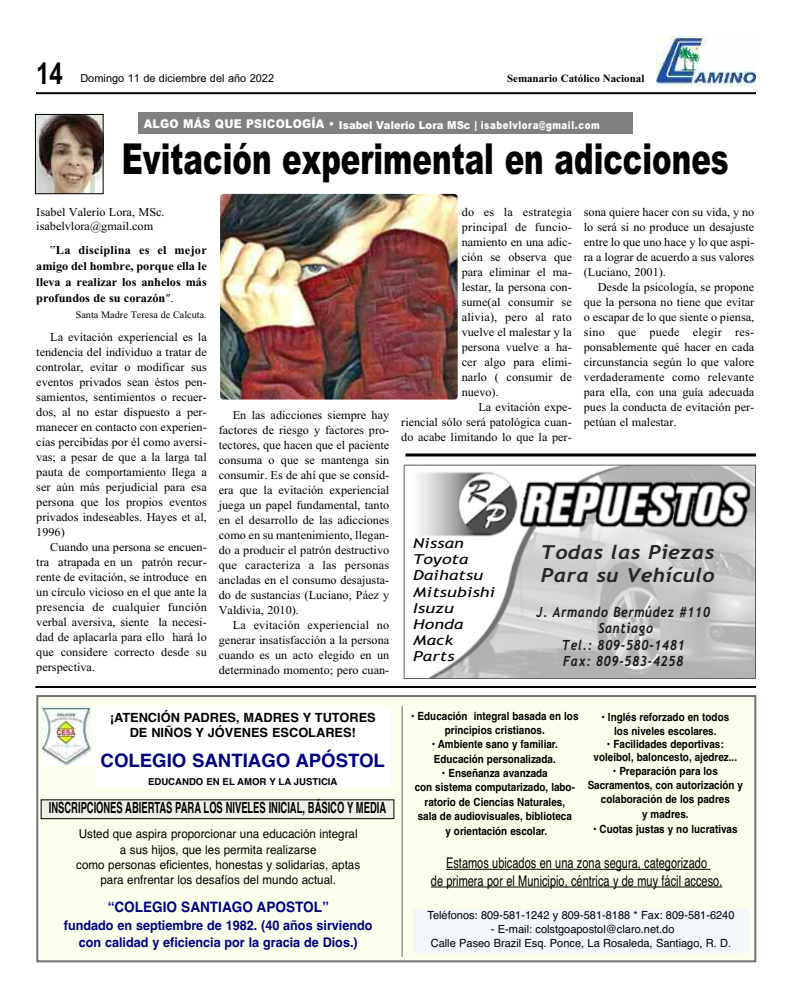
<style>
.page{position:relative;width:792px;height:1008px;background:#fff}
.page>*{position:absolute;margin:0;border:0;box-sizing:border-box;transform-origin:0 0}
.t1{font:900 42.7px "Arial";color:#000;scale:.69 1}
.t2{font:700 30px "Arial";color:#000;scale:.8 1}
.t3{font:italic 700 19.3px/22.8px "Trebuchet";letter-spacing:.01em;color:#262626;scale:1.1 1}
.t4{font:700 18.4px "Helvetica";color:#000080}
.t5{font:700 15.3px "Helvetica";color:#000;scale:.61 1}
.t6{font:14.7px/17.7px "Helvetica";color:#000;text-align:center;scale:.75 1}
.t7{font:700 14.3px "Helvetica";color:#000080;scale:.95 1}
.t8{font:italic 700 14px/16.3px "Trebuchet";letter-spacing:.06em;color:#191919;text-align:center;scale:.86 1}
.t9{font:italic 13.7px/16.1px "Trebuchet MS";letter-spacing:.01em;color:#000;scale:1.28 1}
.t10{font:700 13.3px/17.4px "Helvetica";color:#000080;text-align:center;scale:.95 1}
.t11{font:700 12.7px/15.2px "Helvetica";color:#000;text-align:center}
.t12{font:12.3px/15.4px "Helvetica";color:#000;text-align:center;scale:.95 1}
.t13{font:12px/15px "Times New Roman";color:#000;text-align:justify}
.t14{font:700 12px/16px "Times New Roman";color:#000;text-align:justify}
.t15{font:700 11.3px/14.3px "Helvetica";color:#000;text-align:center;scale:.88 1}
.t16{font:11.3px/14.3px "Helvetica";color:#000;text-align:center}
.t17{font:900 11px "Arial";letter-spacing:.035em;color:#fff;scale:.91 1}
.t18{font:11px "Arial";color:#000}
.t19{font:700 11px "Times New Roman";color:#000}
.t20{font:10px "Times New Roman";color:#000}
.t21{font:700 9.5px "Helvetica";color:#000}
.s1{font-size:12px}
.s2{font-weight:400}
</style>
<div class="page">
<hr style="left:36px;top:92px;width:720px;height:2px;background:#000">
<img style="left:656px;top:36px;width:100px;height:50px">
<hr style="left:35px;top:686px;width:721px;height:2px;background:#000">
<div style="left:38px;top:697px;width:716px;height:263px;background:#fdffed"></div>
<div style="left:36px;top:695px;width:720px;height:267px;border:2px solid #737373"></div>
<img style="left:42px;top:706px;width:50px;height:59px">
<hr style="left:446px;top:869px;width:265px;height:1px;background:#000">
<hr style="left:431px;top:887px;width:291px;height:1px;background:#000">
<div style="left:413px;top:909px;width:336px;height:44px;background:#f2f7fa"></div>
<div style="left:41px;top:800px;width:353px;height:19px;background:#edf0e7"></div>
<div style="left:41px;top:800px;width:353px;height:19px;border:1px solid #000"></div>
<div style="left:96px;top:707px;width:293px;height:81px;background:#fff"></div>
<hr style="left:402px;top:706px;width:1px;height:251px;background:#666">
<img style="left:220px;top:194px;width:238px;height:206px;border-radius:4px">
<hr style="left:406px;top:453px;width:350px;height:3px;background:#000">
<img style="left:418px;top:467px;width:336px;height:210px">
<div style="left:404px;top:465px;width:352px;height:214px;border:1px solid #5e5e5e"></div>
<img style="left:37px;top:116px;width:64px;height:76px">
<div style="left:35px;top:114px;width:68px;height:80px;border:1px solid #000"></div>
<div style="left:139px;top:112px;width:494px;height:22px;background:#808080"></div>
<h2 class="t2" style="left:36px;top:56px;width:35px">14</h2>
<p class="t18" style="left:80px;top:72px;width:195px">Domingo 11 de diciembre del año 2022</p>
<p class="t19" style="left:507px;top:71px;width:139px">Semanario Católico Nacional</p>
<p class="t17" style="left:144px;top:119px;width:503px"><span class="s1">ALGO MÁS QUE PSICOLOGÍA •</span> Isabel Valerio Lora MSc | isabelvlora@gmail.com</p>
<h1 class="t1" style="left:122px;top:135px;width:881px">Evitación experimental en adicciones</h1>
<p class="t13" style="left:36px;top:205px;width:130px;line-height:14px">Isabel Valerio Lora, MSc. isabelvlora@gmail.com</p>
<p class="t14" style="left:36px;top:242px;width:172px;text-indent:14px"><span class="s2">‟</span>La disciplina es el mejor amigo del hombre, porque ella le lleva a realizar los anhelos más profundos de su corazón<span class="s2">″.</span></p>
<p class="t20" style="left:76px;top:309px;width:133px">Santa Madre Teresa de Calcuta.</p>
<p class="t13" style="left:36px;top:330px;width:172px;text-indent:14px">La evitación experiencial es la tendencia del individuo a tratar de controlar, evitar o modificar sus eventos privados sean éstos pen&shy;samientos, sentimientos o recuer&shy;dos, al no estar dispuesto a per&shy;manecer en contacto con experien&shy;cias percibidas por él como aversi&shy;vas; a pesar de que a la larga tal pauta de comportamiento llega a ser aún más perjudicial para esa persona que los propios eventos privados indeseables. Hayes et al, 1996)</p>
<p class="t13" style="left:36px;top:540px;width:172px;text-indent:14px">Cuando una persona se encuen&shy;tra atrapada en un patrón recur&shy;rente de evitación, se introduce en un círculo vicioso en el que ante la presencia de cualquier función verbal aversiva, siente la necesi&shy;dad de aplacarla para ello hará lo que considere correcto desde su perspectiva.</p>
<p class="t13" style="left:462px;top:205px;width:112px">do es la estrategia principal de funcio&shy;namiento en una adic&shy;ción se observa que para eliminar el ma&shy;lestar, la persona con&shy;sume(al consumir se alivia), pero al rato vuelve el malestar y la persona vuelve a ha&shy;cer algo para elimi&shy;narlo ( consumir de nuevo).</p>
<p class="t13" style="left:401px;top:400px;width:172px;text-indent:77px">La evitación expe&shy;riencial sólo será patológica cuan&shy;do acabe limitando lo que la per-</p>
<p class="t13" style="left:584px;top:205px;width:172px">sona quiere hacer con su vida, y no lo será si no produce un desajuste entre lo que uno hace y lo que aspi&shy;ra a lograr de acuerdo a sus valores (Luciano, 2001).</p>
<p class="t13" style="left:584px;top:280px;width:172px;text-indent:14px">Desde la psicología, se propone que la persona no tiene que evitar o escapar de lo que siente o piensa, sino que puede elegir res&shy;ponsablemente qué hacer en cada circunstancia según lo que valore verdaderamente como relevante para ella, con una guía adecuada pues la conducta de evitación per&shy;petúan el malestar.</p>
<p class="t13" style="left:219px;top:408px;width:172px;text-indent:14px">En las adicciones siempre hay factores de riesgo y factores pro&shy;tectores, que hacen que el paciente consuma o que se mantenga sin consumir. Es de ahí que se consid&shy;era que la evitación experiencial juega un papel fundamental, tanto en el desarrollo de las adicciones como en su mantenimiento, llegan&shy;do a producir el patrón destructivo que caracteriza a las personas ancladas en el consumo desajusta&shy;do de sustancias (Luciano, Páez y Valdivia, 2010).</p>
<p class="t13" style="left:219px;top:618px;width:172px;text-indent:14px">La evitación experiencial no generar insatisfacción a la persona cuando es un acto elegido en un determinado momento; pero cuan-</p>
<p class="t9" style="left:413px;top:535px;width:66px">Nissan<br>Toyota<br>Daihatsu<br>Mitsubishi<br>Isuzu<br>Honda<br>Mack<br>Parts</p>
<h3 class="t3" style="left:540px;top:541px;width:160px">Todas las Piezas<br>Para su Vehículo</h3>
<p class="t8" style="left:536px;top:604px;width:204px">J. Armando Bermúdez #110<br>Santiago<br>Tel.: 809-580-1481<br>Fax: 809-583-4258</p>
<p class="t11" style="left:110px;top:710px;width:267px">¡ATENCIÓN PADRES, MADRES Y TUTORES<br>DE NIÑOS Y JÓVENES ESCOLARES!</p>
<h3 class="t4" style="left:101px;top:750px;width:286px">COLEGIO SANTIAGO APÓSTOL</h3>
<p class="t21" style="left:148px;top:776px;width:191px">EDUCANDO EN EL AMOR Y LA JUSTICIA</p>
<p class="t5" style="left:49px;top:799px;width:554px">INSCRIPCIONES ABIERTAS PARA LOS NIVELES INICIAL, BÁSICO Y MEDIA</p>
<p class="t12" style="left:76px;top:826px;width:301px">Usted que aspira proporcionar una educación integral a sus hijos, que les permita realizarse<br>como personas eficientes, honestas y solidarias, aptas para enfrentar los desafíos del mundo actual.</p>
<p class="t7" style="left:108px;top:899px;width:234px">“COLEGIO SANTIAGO APOSTOL”</p>
<p class="t10" style="left:64px;top:916px;width:327px">fundado en septiembre de 1982. (40 años sirviendo con calidad y eficiencia por la gracia de Dios.)</p>
<p class="t15" style="left:411px;top:709px;width:192px">• Educación integral basada en los principios cristianos.</p>
<p class="t15" style="left:432px;top:737px;width:145px;text-align:left">• Ambiente sano y familiar.<br>Educación personalizada.</p>
<p class="t15" style="left:415px;top:766px;width:184px">• Enseñanza avanzada<br>con sistema computarizado, labo&shy;ratorio de Ciencias Naturales, sala de audiovisuales, biblioteca y orientación escolar.</p>
<p class="t15" style="left:602px;top:711px;width:147px;line-height:13.3px">• Inglés reforzado en todos los niveles escolares.</p>
<p class="t15" style="left:594px;top:738px;width:165px;line-height:13.3px">• Facilidades deportivas: voleibol, baloncesto, ajedrez...</p>
<p class="t15" style="left:588px;top:764px;width:178px">• Preparación para los<br>Sacramentos, con autorización y colaboración de los padres<br>y madres.</p>
<p class="t15" style="left:593px;top:822px;width:166px">• Cuotas justas y no lucrativas</p>
<p class="t6" style="left:431px;top:854px;width:390px">Estamos ubicados en una zona segura, categorizado<br>de primera por el Municipio, céntrica y de muy fácil acceso.</p>
<p class="t16" style="left:428px;top:908px;width:308px">Teléfonos: 809-581-1242 y 809-581-8188 * Fax: 809-581-6240</p>
<p class="t16" style="left:431px;top:922px;width:302px">- E-mail: colstgoapostol@claro.net.do<br>Calle Paseo Brazil Esq. Ponce, La Rosaleda, Santiago, R. D.</p>
</div>
